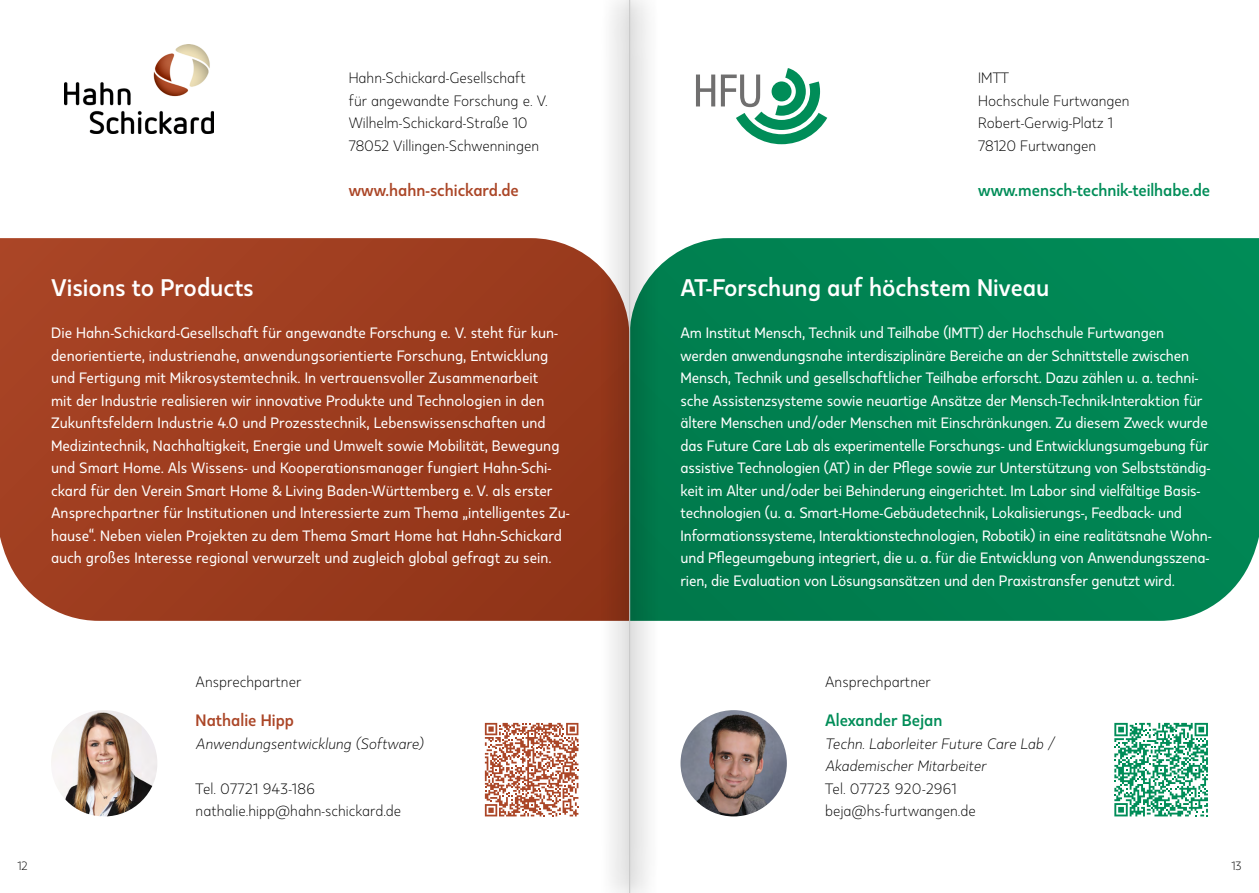
<style>
.page{position:relative;width:1259px;height:893px;background:#fff}
.page>*{position:absolute;margin:0;border:0;box-sizing:border-box;transform-origin:0 0}
.t1{font:700 24px "Kappa Display";color:#fff}
.t2{font:700 16.5px "Kappa Display";letter-spacing:-.005em;color:#008d58}
.t3{font:700 16.5px "Kappa Display";color:#ab4627}
.t4{font:15px/22.5px "Kappa Display";letter-spacing:-.01em;color:#fff}
.t5{font:300 15px/22.5px "Kappa Display";color:#000}
.t6{font:italic 300 15px/22.5px "Kappa Display";color:#000}
.t7{font:300 12px "Kappa Display";color:#000}
</style>
<div class="page">
<div style="left:657px;top:238px;width:602px;height:383px;background:#008251"></div>
<svg style="left:0;top:238px;width:601px;height:383px;background:#9e3e21"></svg>
<img style="left:65px;top:45px;width:148px;height:89px">
<img style="left:51px;top:710px;width:106px;height:106px;border-radius:53px">
<img style="left:680px;top:710px;width:107px;height:106px;border-radius:53px">
<svg style="left:485px;top:723px;width:93px;height:93px"></svg>
<svg style="left:1114px;top:723px;width:94px;height:93px"></svg>
<svg style="left:696px;top:75px;width:19px;height:31px"></svg>
<svg style="left:721px;top:68px;width:106px;height:76px"></svg>
<svg style="left:601px;top:0;width:56px;height:893px"></svg>
<hr style="left:629px;top:0;width:1px;height:893px;background:#c6c6c6">
<h1 class="t1" style="left:51px;top:272px;width:204px">Visions to Products</h1>
<p class="t5" style="left:349px;top:66px;width:200px">Hahn-Schickard-Gesellschaft für angewandte Forschung e. V.<br>Wilhelm-Schickard-Straße 10<br>78052 Villingen-Schwenningen</p>
<p class="t3" style="left:349px;top:179px;width:172px">www.hahn-schickard.de</p>
<p class="t4" style="left:51px;top:321px;width:520px">Die Hahn-Schickard-Gesellschaft für angewandte Forschung e. V. steht für kun&shy;denorientierte, industrienahe, anwendungsorientierte Forschung, Entwicklung und Fertigung mit Mikrosystemtechnik. In vertrauensvoller Zusammenarbeit<br>mit der Industrie realisieren wir innovative Produkte und Technologien in den Zukunftsfeldern Industrie 4.0 und Prozesstechnik, Lebenswissenschaften und Medizintechnik, Nachhaltigkeit, Energie und Umwelt sowie Mobilität, Bewegung und Smart Home. Als Wissens- und Kooperationsmanager fungiert Hahn-Schi&shy;ckard für den Verein Smart Home &amp; Living Baden-Württemberg e. V. als erster Ansprechpartner für Institutionen und Interessierte zum Thema „intelligentes Zu&shy;hause“. Neben vielen Projekten zu dem Thema Smart Home hat Hahn-Schickard auch großes Interesse regional verwurzelt und zugleich global gefragt zu sein.</p>
<p class="t5" style="left:196px;top:670px;width:107px">Ansprechpartner</p>
<p class="t3" style="left:196px;top:710px;width:100px">Nathalie Hipp</p>
<p class="t6" style="left:196px;top:732px;width:229px">Anwendungsentwicklung (Software)</p>
<p class="t5" style="left:196px;top:777px;width:207px">Tel. 07721 943-186 nathalie.hipp@hahn-schickard.de</p>
<p class="t5" style="left:978px;top:66px;width:153px">IMTT<br>Hochschule Furtwangen<br>Robert-Gerwig-Platz 1<br>78120 Furtwangen</p>
<p class="t2" style="left:978px;top:179px;width:233px">www.mensch-technik-teilhabe.de</p>
<h1 class="t1" style="left:680px;top:272px;width:370px">AT-Forschung auf höchstem Niveau</h1>
<p class="t4" style="left:680px;top:321px;width:532px">Am Institut Mensch, Technik und Teilhabe (IMTT) der Hochschule Furtwangen werden anwendungsnahe interdisziplinäre Bereiche an der Schnittstelle zwischen Mensch, Technik und gesellschaftlicher Teilhabe erforscht. Dazu zählen u. a. techni&shy;sche Assistenzsysteme sowie neuartige Ansätze der Mensch-Technik-Interaktion für ältere Menschen und/oder Menschen mit Einschränkungen. Zu diesem Zweck wurde das Future Care Lab als experimentelle Forschungs- und Entwicklungsumgebung für assistive Technologien (AT) in der Pflege sowie zur Unterstützung von Selbstständig&shy;keit im Alter und/oder bei Behinderung eingerichtet. Im Labor sind vielfältige Basis&shy;technologien (u. a. Smart-Home-Gebäudetechnik, Lokalisierungs-, Feedback- und Informationssysteme, Interaktionstechnologien, Robotik) in eine realitätsnahe Wohn&shy;und Pflegeumgebung integriert, die u. a. für die Entwicklung von Anwendungsszena&shy;rien, die Evaluation von Lösungsansätzen und den Praxistransfer genutzt wird.</p>
<p class="t5" style="left:825px;top:670px;width:107px">Ansprechpartner</p>
<p class="t2" style="left:825px;top:710px;width:119px">Alexander Bejan</p>
<p class="t6" style="left:825px;top:732px;width:231px">Techn. Laborleiter Future Care Lab /<br>Akademischer Mitarbeiter</p>
<p class="t5" style="left:825px;top:777px;width:152px">Tel. 07723 920-2961 beja@hs-furtwangen.de</p>
<p class="t7" style="left:18px;top:858px;width:12px">12</p>
<p class="t7" style="left:1231px;top:858px;width:12px">13</p>
</div>
